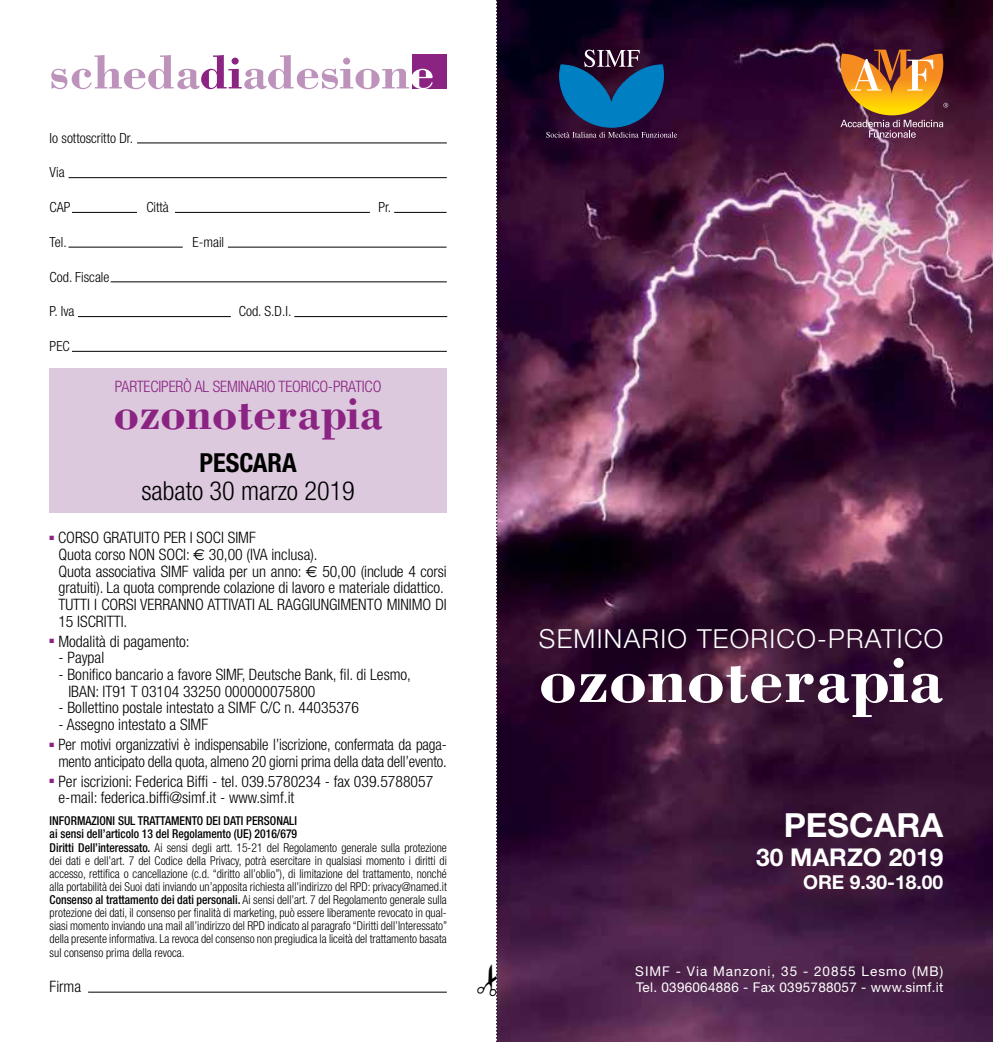
<style>
.page{position:relative;width:993px;height:1042px;background:#fff}
.page>*{position:absolute;margin:0;border:0;box-sizing:border-box;transform-origin:0 0}
.t1{font:700 70px "Bodoni";color:#fff}
.t2{font:700 49px "Bodoni";color:#bd92bb}
.t3{font:700 49px "Bodoni";color:#8b2382;scale:.95 1}
.t4{font:700 33.25px "Helvetica Neue";color:#fff}
.t5{font:300 26.25px "Helvetica Neue";letter-spacing:.05em;color:#fff}
.t6{font:300 condensed 26.25px "Helvetica Neue";color:#000}
.t7{font:700 condensed 26.25px "Helvetica Neue";color:#000}
.t8{font:700 24.5px "Helvetica Neue";color:#fff}
.t9{font:700 19.25px "Helvetica Neue";color:#fff}
.t10{font:300 condensed 15.75px/16.6px "Helvetica Neue";color:#000}
.t11{font:300 condensed 15.75px/16.6px "Helvetica Neue";color:#000;text-align:center;scale:.96 1}
.t12{font:300 condensed 15.75px "Helvetica Neue";letter-spacing:-.01em;color:#8b2382}
.t13{font:300 condensed 14px "Helvetica Neue";color:#000}
.t14{font:13.47px/16.1px "Helvetica Neue";letter-spacing:.02em;color:#fff}
.t15{font:300 condensed 12.25px/13.1px "Helvetica Neue";color:#000;scale:.95 1}
.s1{color:#8b2382}
.s2{color:#fff}
.s3{font-family:"Euro Sans";font-weight:400;font-stretch:normal}
.s4{font-weight:500}
</style>
<div class="page">
<img style="left:499px;top:0;width:493px;height:1042px">
<div style="left:411px;top:54px;width:35px;height:34px;background:#8b2382"></div>
<hr style="left:88px;top:992px;width:358px;height:1px;background:#000">
<hr style="left:137px;top:143px;width:309px;height:1px;background:#000">
<hr style="left:68px;top:177px;width:378px;height:1px;background:#000">
<hr style="left:72px;top:212px;width:65px;height:1px;background:#000">
<hr style="left:175px;top:212px;width:195px;height:1px;background:#000">
<hr style="left:394px;top:212px;width:52px;height:1px;background:#000">
<hr style="left:68px;top:247px;width:115px;height:1px;background:#000">
<hr style="left:228px;top:247px;width:218px;height:1px;background:#000">
<hr style="left:111px;top:281px;width:335px;height:1px;background:#000">
<hr style="left:78px;top:316px;width:153px;height:1px;background:#000">
<hr style="left:294px;top:316px;width:153px;height:1px;background:#000">
<hr style="left:72px;top:351px;width:374px;height:1px;background:#000">
<div style="left:50px;top:368px;width:396px;height:145px;background:#dcc9dd"></div>
<svg style="left:840px;top:50px;width:107px;height:88px;background:#a4693c"></svg>
<svg style="left:546px;top:50px;width:131px;height:88px;background:#213e6b"></svg>
<svg style="left:496px;top:0;width:3px;height:1042px;background:#543e55"></svg>
<h2 class="t2" style="left:50px;top:42px;width:386px">scheda<span class="s1">di</span>adesion<span class="s2">e</span></h2>
<p class="t13" style="left:50px;top:130px;width:85px">Io sottoscritto Dr.</p>
<p class="t13" style="left:50px;top:164px;width:17px">Via</p>
<p class="t13" style="left:50px;top:199px;width:22px">CAP</p>
<p class="t13" style="left:146px;top:199px;width:24px">Città</p>
<p class="t13" style="left:378px;top:199px;width:14px">Pr.</p>
<p class="t13" style="left:50px;top:234px;width:19px">Tel.</p>
<p class="t13" style="left:192px;top:234px;width:33px">E-mail</p>
<p class="t13" style="left:50px;top:269px;width:61px">Cod. Fiscale</p>
<p class="t13" style="left:50px;top:303px;width:26px">P. Iva</p>
<p class="t13" style="left:239px;top:303px;width:54px">Cod. S.D.I.</p>
<p class="t13" style="left:50px;top:338px;width:22px">PEC</p>
<p class="t12" style="left:115px;top:377px;width:268px">PARTECIPERÒ AL SEMINARIO TEORICO-PRATICO</p>
<h2 class="t3" style="left:113px;top:382px;width:285px">ozonoterapia</h2>
<h3 class="t7" style="left:199px;top:447px;width:99px">PESCARA</h3>
<h3 class="t6" style="left:141px;top:476px;width:215px">sabato 30 marzo 2019</h3>
<p class="t10" style="left:58px;top:529px;width:390px;text-indent:-9px"><sup>■</sup> CORSO GRATUITO PER I SOCI SIMF<br>Quota corso NON SOCI: <span class="s3">€</span> 30,00 (IVA inclusa).<br>Quota associativa SIMF valida per un anno: <span class="s3">€</span> 50,00 (include 4 corsi gratuiti). La quota comprende colazione di lavoro e materiale didattico.<br>TUTTI I CORSI VERRANNO ATTIVATI AL RAGGIUNGIMENTO MINIMO DI 15 ISCRITTI.</p>
<p class="t10" style="left:50px;top:633px;width:141px"><sup>■</sup> Modalità di pagamento:</p>
<p class="t10" style="left:58px;top:649px;width:47px">- Paypal</p>
<p class="t10" style="left:68px;top:666px;width:344px;text-indent:-10px">- Bonifico bancario a favore SIMF, Deutsche Bank, fil. di Lesmo,<br>IBAN: IT91 T 03104 33250 000000075800</p>
<p class="t10" style="left:58px;top:699px;width:302px">- Bollettino postale intestato a SIMF C/C n. 44035376</p>
<p class="t10" style="left:58px;top:716px;width:151px">- Assegno intestato a SIMF</p>
<p class="t11" style="left:50px;top:736px;width:415px"><sup>■</sup> Per motivi organizzativi è indispensabile l’iscrizione, confermata da paga&shy;mento anticipato della quota, almeno 20 giorni prima della data dell’evento.</p>
<p class="t10" style="left:58px;top:773px;width:376px;text-indent:-9px"><sup>■</sup> Per iscrizioni: Federica Biffi - tel. 039.5780234 - fax 039.5788057 e-mail: federica.biffi@simf.it - www.simf.it</p>
<p class="t15" style="left:50px;top:814px;width:420px"><span class="s4">INFORMAZIONI SUL TRATTAMENTO DEI DATI PERSONALI<br>ai sensi dell’articolo 13 del Regolamento (UE) 2016/679<br>Diritti Dell’interessato.</span> Ai sensi degli artt. 15-21 del Regolamento generale sulla protezione dei dati e dell’art. 7 del Codice della Privacy, potrà esercitare in qualsiasi momento i diritti di accesso, rettifica o cancellazione (c.d. “diritto all’oblio”), di limitazione del trattamento, nonché alla portabilità dei Suoi dati inviando un’apposita richiesta all’indirizzo del RPD: privacy@named.it <span class="s4">Consenso al trattamento dei dati personali.</span> Ai sensi dell’art. 7 del Regolamento generale sulla protezione dei dati, il consenso per finalità di marketing, può essere liberamente revocato in qual&shy;siasi momento inviando una mail all’indirizzo del RPD indicato al paragrafo “Diritti dell’Interessato” della presente informativa. La revoca del consenso non pregiudica la liceità del trattamento basata sul consenso prima della revoca.</p>
<p class="t10" style="left:50px;top:978px;width:33px">Firma</p>
<h3 class="t5" style="left:538px;top:622px;width:406px">SEMINARIO TEORICO-PRATICO</h3>
<h1 class="t1" style="left:538px;top:635px;width:406px">ozonoterapia</h1>
<h3 class="t4" style="left:783px;top:804px;width:161px">PESCARA</h3>
<h3 class="t8" style="left:756px;top:842px;width:188px">30 MARZO 2019</h3>
<h3 class="t9" style="left:802px;top:870px;width:142px">ORE 9.30-18.00</h3>
<p class="t14" style="left:635px;top:963px;width:309px">SIMF - Via Manzoni, 35 - 20855 Lesmo (MB)<br>Tel. 0396064886 - Fax 0395788057 - www.simf.it</p>
</div>
